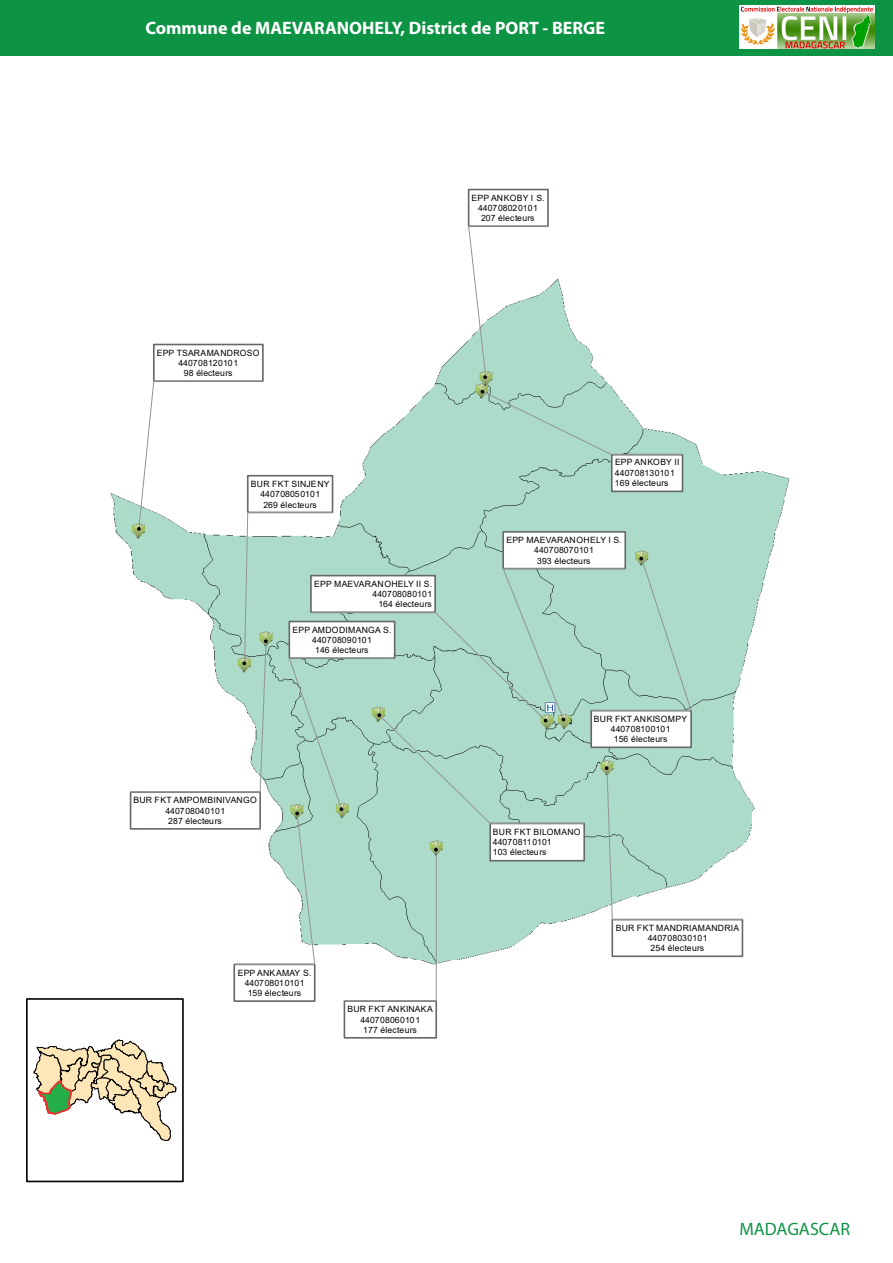
<style>
.page{position:relative;width:893px;height:1263px;background:#fff}
.page>*{position:absolute;margin:0;border:0;box-sizing:border-box;transform-origin:0 0}
.t1{font:700 18px "Myriad Pro";color:#fff}
.t2{font:18px "Myriad Pro";color:#0d9344}
.t3{font:8.7px/10.2px "Arial";letter-spacing:.02em;color:#000001;text-align:center}
</style>
<div class="page">
<div style="left:0;top:0;width:893px;height:56px;background:#0d9344"></div>
<img style="left:740px;top:6px;width:134px;height:43px">
<img style="left:110px;top:188px;width:680px;height:903px">
<div style="left:344px;top:1000px;width:93px;height:39px;background:#fff;border:2px solid #646869"></div>
<div style="left:468px;top:189px;width:81px;height:38px;background:#fff;border:2px solid #646869"></div>
<svg style="left:130px;top:226px;width:613px;height:776px"></svg>
<svg style="left:33px;top:1039px;width:143px;height:102px"></svg>
<div style="left:26px;top:998px;width:158px;height:184px;border:2px solid #000001"></div>
<h1 class="t1" style="left:145px;top:16px;width:461px">Commune de MAEVARANOHELY, District de PORT - BERGE</h1>
<p class="t3" style="left:472px;top:193px;width:75px">EPP ANKOBY I S.<br>440708020101<br>207 électeurs</p>
<p class="t3" style="left:157px;top:348px;width:104px">EPP TSARAMANDROSO<br>440708120101<br>98 électeurs</p>
<p class="t3" style="left:251px;top:479px;width:80px">BUR FKT SINJENY<br>440708050101<br>269 électeurs</p>
<p class="t3" style="left:314px;top:579px;width:120px;text-align:right">EPP MAEVARANOHELY II S.<br>440708080101<br>164 électeurs</p>
<p class="t3" style="left:293px;top:625px;width:101px">EPP AMDODIMANGA S.<br>440708090101<br>146 électeurs</p>
<p class="t3" style="left:134px;top:795px;width:125px">BUR FKT AMPOMBINIVANGO<br>440708040101<br>287 électeurs</p>
<p class="t3" style="left:238px;top:967px;width:75px">EPP ANKAMAY S.<br>440708010101<br>159 électeurs</p>
<p class="t3" style="left:347px;top:1004px;width:87px">BUR FKT ANKINAKA<br>440708060101<br>177 électeurs</p>
<p class="t3" style="left:615px;top:457px;width:66px;text-align:left">EPP ANKOBY II<br>440708130101<br>169 électeurs</p>
<p class="t3" style="left:506px;top:535px;width:117px">EPP MAEVARANOHELY I S.<br>440708070101<br>393 électeurs</p>
<p class="t3" style="left:594px;top:714px;width:95px">BUR FKT ANKISOMPY<br>440708100101<br>156 électeurs</p>
<p class="t3" style="left:493px;top:826px;width:89px;text-align:left">BUR FKT BILOMANO<br>440708110101<br>103 électeurs</p>
<p class="t3" style="left:616px;top:923px;width:125px">BUR FKT MANDRIAMANDRIA<br>440708030101<br>254 électeurs</p>
<h1 class="t2" style="left:739px;top:1218px;width:112px">MADAGASCAR</h1>
</div>
